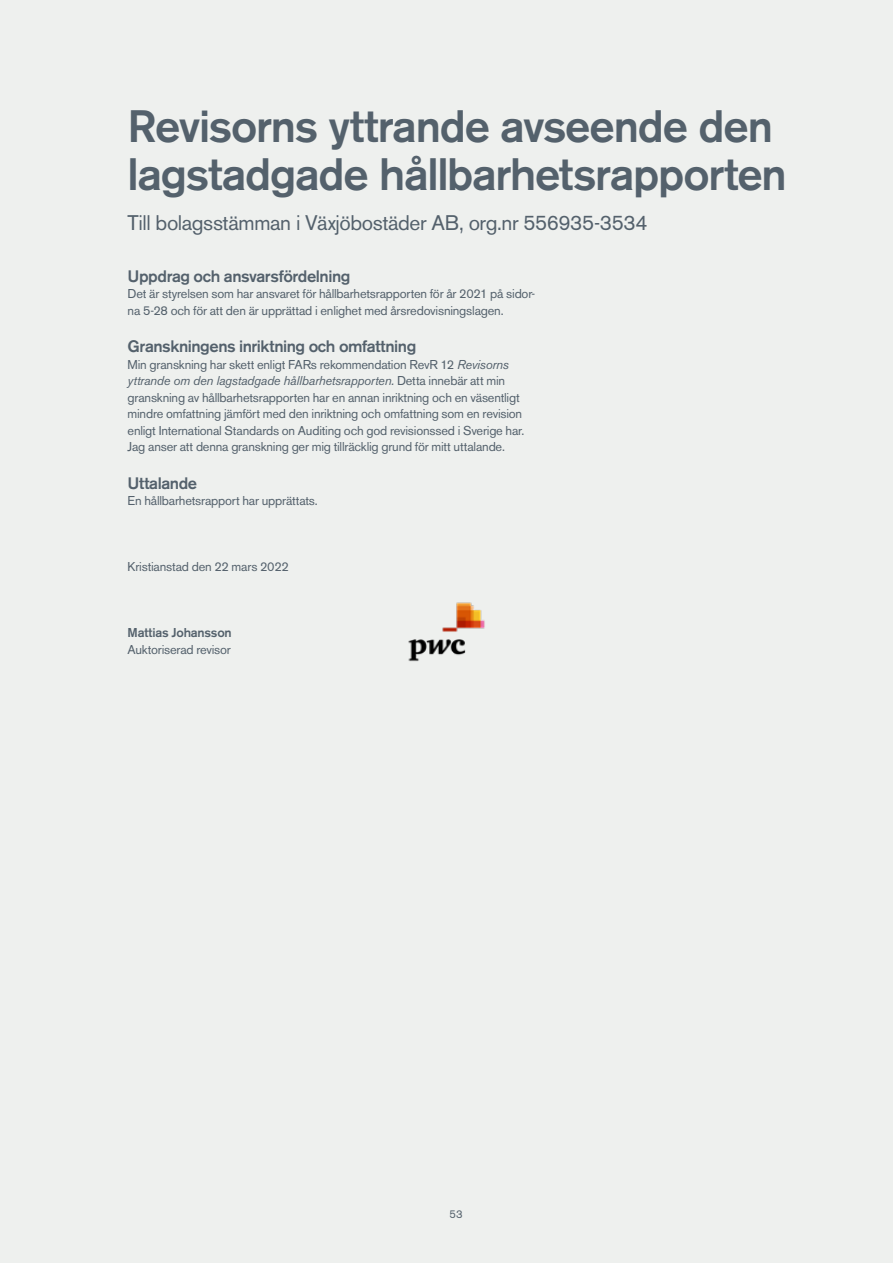
<style>
.page{position:relative;width:893px;height:1263px;background:#eef0ee}
.page>*{position:absolute;margin:0;border:0;box-sizing:border-box;transform-origin:0 0}
.t1{font:500 45px/48px "Akzidenz Grotesk BE";letter-spacing:-.025em;color:#54616c}
.t2{font:21px "Akzidenz Grotesk BE";letter-spacing:-.02em;color:#54616c}
.t3{font:500 16.5px "Akzidenz Grotesk BE";letter-spacing:-.03em;color:#54616c}
.t4{font:12.75px/16.5px "Akzidenz Grotesk BE";letter-spacing:-.015em;color:#54616c}
.t5{font:500 12.75px "Akzidenz Grotesk BE";letter-spacing:-.015em;color:#54616c}
.t6{font:11.25px "Akzidenz Grotesk BE";color:#54616c}
.s1{font-style:italic}
</style>
<div class="page">
<img style="left:408px;top:602px;width:77px;height:60px">
<h1 class="t1" style="left:128px;top:102px;width:661px">Revisorns yttrande avseende den lagstadgade hållbarhetsrapporten</h1>
<h2 class="t2" style="left:128px;top:210px;width:522px">Till bolagsstämman i Växjöbostäder AB, org.nr 556935-3534</h2>
<p class="t3" style="left:128px;top:266px;width:224px">Uppdrag och ansvarsfördelning</p>
<p class="t4" style="left:128px;top:286px;width:409px">Det är styrelsen som har ansvaret för hållbarhetsrapporten för år 2021 på sidor&shy;na 5-28 och för att den är upprättad i enlighet med årsredovisningslagen.</p>
<p class="t3" style="left:128px;top:336px;width:290px">Granskningens inriktning och omfattning</p>
<p class="t4" style="left:128px;top:356px;width:398px">Min granskning har skett enligt FARs rekommendation RevR 12 <span class="s1">Revisorns yttrande om den lagstadgade hållbarhetsrapporten.</span> Detta innebär att min granskning av hållbarhetsrapporten har en annan inriktning och en väsentligt mindre omfattning jämfört med den inriktning och omfattning som en revision enligt International Standards on Auditing och god revisionssed i Sverige har.<br>Jag anser att denna granskning ger mig tillräcklig grund för mitt uttalande.</p>
<p class="t3" style="left:128px;top:473px;width:71px">Uttalande</p>
<p class="t4" style="left:128px;top:493px;width:192px">En hållbarhetsrapport har upprättats.</p>
<p class="t4" style="left:128px;top:559px;width:163px">Kristianstad den 22 mars 2022</p>
<p class="t5" style="left:128px;top:625px;width:106px">Mattias Johansson</p>
<p class="t4" style="left:128px;top:641px;width:105px">Auktoriserad revisor</p>
<p class="t6" style="left:449px;top:1207px;width:15px">53</p>
</div>
